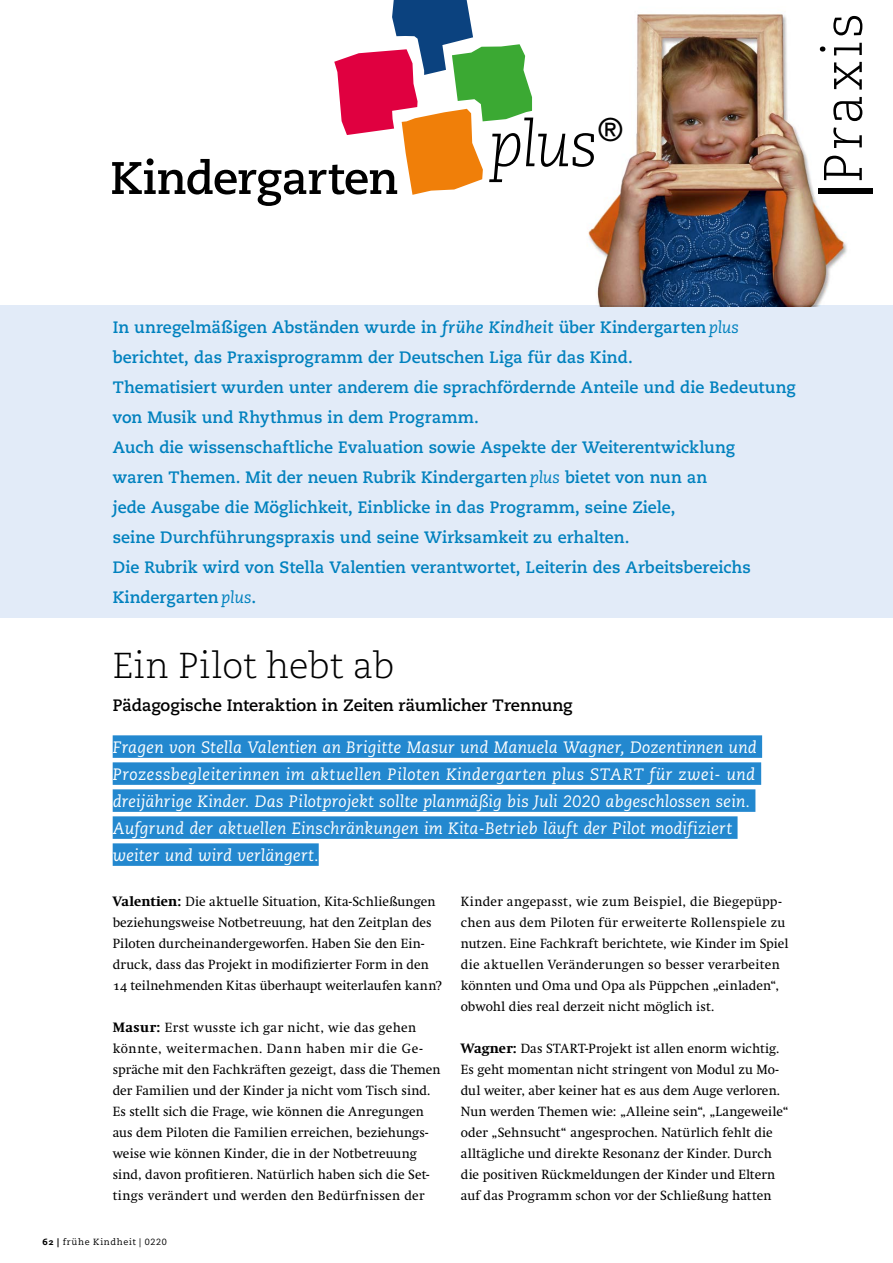
<style>
.page{position:relative;width:893px;height:1263px;background:#fff}
.page>*{position:absolute;margin:0;border:0;box-sizing:border-box;transform-origin:0 0}
.t1{font:300 54px "Caecilia";letter-spacing:.06em;color:#000}
.t2{font:300 36px "Caecilia";letter-spacing:-.005em;color:#000}
.t3{font:32.85px "Caecilia";color:#000}
.t4{font:700 16.5px/30px "Caecilia";color:#0081be}
.t5{font:italic 16.5px/27px "Caecilia";letter-spacing:.015em;color:#fff}
.t6{font:700 16.5px "Caecilia";letter-spacing:-.005em;color:#000}
.t7{font:13.2px/21px "Nu Swift";letter-spacing:.015em;color:#000}
.t8{font:9px "Caecilia";letter-spacing:.08em;color:#000}
.s1{font-weight:800}
.s2{font-style:italic}
.s3{font-weight:400;font-style:italic}
.s4{font-family:"Caecilia Heavy Os F"}
</style>
<div class="page">
<img style="left:578px;top:14px;width:275px;height:292px">
<svg style="left:112px;top:0;width:482px;height:206px"></svg>
<div style="left:0;top:306px;width:893px;height:312px;background:#e2ebf8"></div>
<div style="left:113px;top:735px;width:649px;height:23px;background:#2388cf"></div>
<div style="left:113px;top:762px;width:648px;height:23px;background:#2388cf"></div>
<div style="left:113px;top:789px;width:642px;height:23px;background:#2388cf"></div>
<div style="left:113px;top:816px;width:625px;height:23px;background:#2388cf"></div>
<div style="left:113px;top:843px;width:206px;height:23px;background:#2388cf"></div>
<h3 class="t3" style="left:597px;top:111px;width:28px">®</h3>
<h1 class="t1" style="left:813px;top:196px;width:185px;rotate:-90deg"><span class="s1">|</span>Praxis</h1>
<p class="t4" style="left:113px;top:312px;width:684px">In unregelmäßigen Abständen wurde in <span class="s2">frühe Kindheit</span> über Kindergarten <span class="s3">plus </span>berichtet, das Praxisprogramm der Deutschen Liga für das Kind.<br>Thematisiert wurden unter anderem die sprachfördernde Anteile und die Bedeutung von Musik und Rhythmus in dem Programm.<br>Auch die wissenschaftliche Evaluation sowie Aspekte der Weiterentwicklung<br>waren Themen. Mit der neuen Rubrik Kindergarten <span class="s3">plus</span> bietet von nun an<br>jede Ausgabe die Möglichkeit, Einblicke in das Programm, seine Ziele,<br>seine Durchführungspraxis und seine Wirksamkeit zu erhalten.<br>Die Rubrik wird von Stella Valentien verantwortet, Leiterin des Arbeitsbereichs Kindergarten <span class="s3">plus</span>.</p>
<h2 class="t2" style="left:113px;top:645px;width:283px">Ein Pilot hebt ab</h2>
<p class="t6" style="left:113px;top:695px;width:462px">Pädagogische Interaktion in Zeiten räumlicher Trennung</p>
<p class="t5" style="left:113px;top:734px;width:646px">Fragen von Stella Valentien an Brigitte Masur und Manuela Wagner, Dozentinnen und Prozessbegleiterinnen im aktuellen Piloten Kindergarten plus START für zwei- und dreijährige Kinder. Das Pilotprojekt sollte planmäßig bis Juli 2020 abgeschlossen sein.<br>Aufgrund der aktuellen Einschränkungen im Kita-Betrieb läuft der Pilot modifiziert weiter und wird verlängert.</p>
<p class="t7" style="left:113px;top:891px;width:330px"><span class="s1">Valentien:</span> Die aktuelle Situation, Kita-Schließungen beziehungsweise Notbetreuung, hat den Zeitplan des Piloten durcheinandergeworfen. Haben Sie den Ein&shy;druck, dass das Projekt in modifizierter Form in den 14 teilnehmenden Kitas überhaupt weiterlaufen kann?</p>
<p class="t7" style="left:113px;top:1017px;width:329px"><span class="s1">Masur:</span> Erst wusste ich gar nicht, wie das gehen könnte, weitermachen. Dann haben mir die Ge&shy;spräche mit den Fachkräften gezeigt, dass die Themen der Familien und der Kinder ja nicht vom Tisch sind.<br>Es stellt sich die Frage, wie können die Anregungen aus dem Piloten die Familien erreichen, beziehungs&shy;weise wie können Kinder, die in der Notbetreuung sind, davon profitieren. Natürlich haben sich die Set&shy;tings verändert und werden den Bedürfnissen der</p>
<p class="t7" style="left:461px;top:891px;width:329px">Kinder angepasst, wie zum Beispiel, die Biegepüpp&shy;chen aus dem Piloten für erweiterte Rollenspiele zu nutzen. Eine Fachkraft berichtete, wie Kinder im Spiel die aktuellen Veränderungen so besser verarbeiten könnten und Oma und Opa als Püppchen „einladen“, obwohl dies real derzeit nicht möglich ist.</p>
<p class="t7" style="left:461px;top:1038px;width:329px"><span class="s1">Wagner:</span> Das START-Projekt ist allen enorm wichtig.<br>Es geht momentan nicht stringent von Modul zu Mo&shy;dul weiter, aber keiner hat es aus dem Auge verloren.<br>Nun werden Themen wie: „Alleine sein“, „Langeweile“ oder „Sehnsucht“ angesprochen. Natürlich fehlt die alltägliche und direkte Resonanz der Kinder. Durch die positiven Rückmeldungen der Kinder und Eltern auf das Programm schon vor der Schließung hatten</p>
<p class="t8" style="left:43px;top:1236px;width:126px"><span class="s4">62 |</span> frühe Kindheit | 0220</p>
</div>
